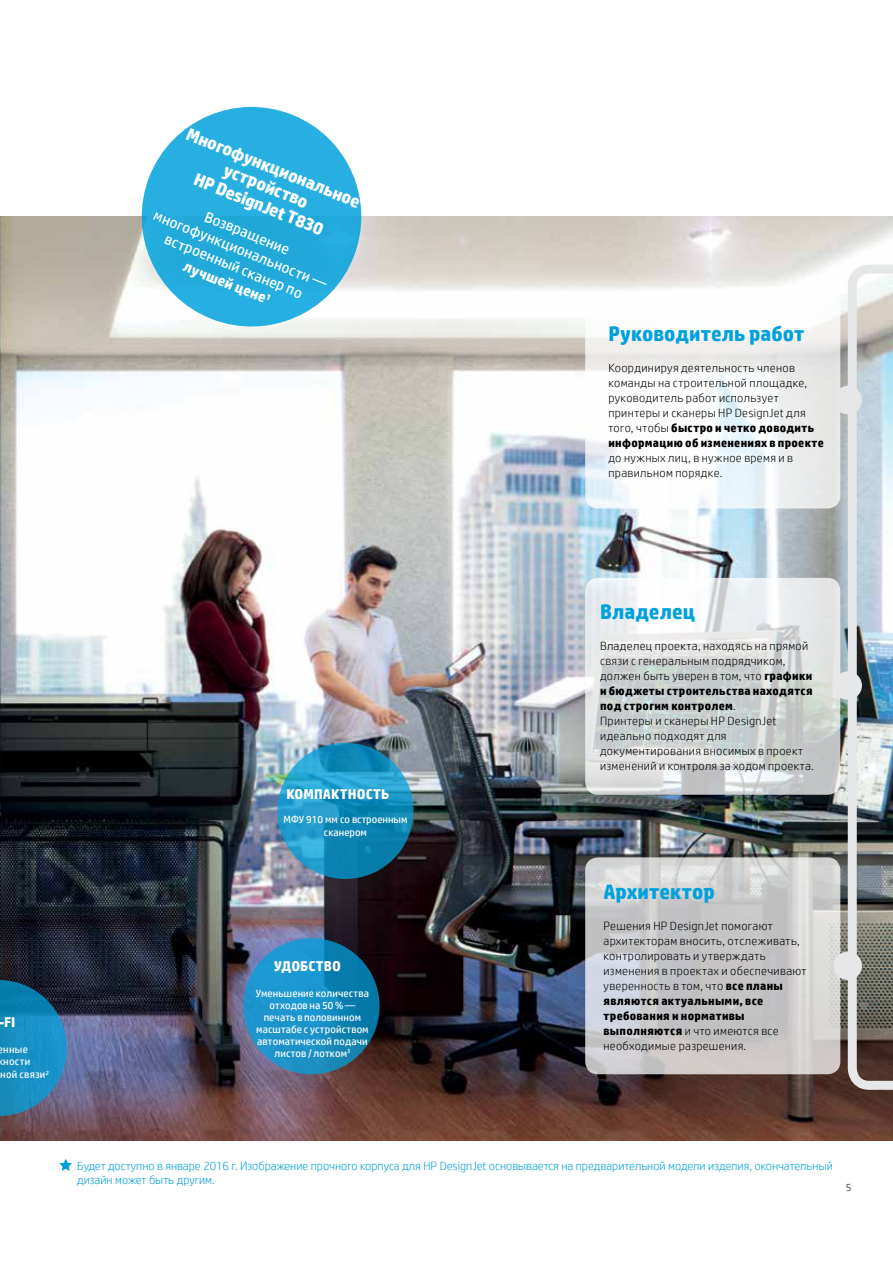
<style>
.page{position:relative;width:893px;height:1263px;background:#fff}
.page>*{position:absolute;margin:0;border:0;box-sizing:border-box;transform-origin:0 0}
.t1{font:700 21px "HP Simplified";letter-spacing:.005em;color:#00a1dd}
.t2{font:700 18px/19.5px "HP Simplified";color:#fff;text-align:center}
.t3{font:15px/18px "HP Simplified";color:#fff;text-align:center}
.t4{font:700 14.25px "HP Simplified";letter-spacing:.01em;color:#fff}
.t5{font:300 12px/15px "HP Simplified";letter-spacing:.025em;color:#000}
.t6{font:300 12px/14.4px "HP Simplified";color:#00a1dd}
.t7{font:10.5px/12px "HP Simplified";letter-spacing:.01em;color:#fff;text-align:center}
.t8{font:10.5px/12.6px "HP Simplified";letter-spacing:.03em;color:#fff}
.t9{font:300 10.5px "HP Simplified";color:#000}
.s1{font-weight:700}
</style>
<div class="page">
<img style="left:0;top:217px;width:893px;height:924px">
<img style="left:848px;top:265px;width:45px;height:825px">
<svg style="left:585px;top:292px;width:255px;height:216px"></svg>
<svg style="left:585px;top:578px;width:255px;height:217px"></svg>
<svg style="left:585px;top:857px;width:255px;height:217px"></svg>
<div style="left:834px;top:386px;width:28px;height:28px;background:#e6e7e8;border-radius:50%"></div>
<div style="left:834px;top:671px;width:28px;height:29px;background:#e6e7e8;border-radius:50%"></div>
<div style="left:834px;top:952px;width:28px;height:28px;background:#e6e7e8;border-radius:50%"></div>
<svg style="left:243px;top:938px;width:137px;height:136px"></svg>
<svg style="left:0;top:980px;width:67px;height:136px"></svg>
<svg style="left:127px;top:106px;width:249px;height:235px;fill:#27afe2"></svg>
<svg style="left:277px;top:743px;width:136px;height:136px"></svg>
<svg style="left:59px;top:1159px;width:13px;height:12px"></svg>
<h2 class="t2" style="left:191px;top:124px;width:187px;rotate:22deg">Многофункциональное устройство<br>HP DesignJet T830</h2>
<p class="t3" style="left:209px;top:207px;width:91px;rotate:22deg">Возвращение</p>
<p class="t3" style="left:158px;top:206px;width:187px;rotate:22deg">многофункциональности —</p>
<p class="t3" style="left:169px;top:230px;width:149px;rotate:22deg">встроенный сканер по <span class="s1">лучшей цене</span><sup>1</sup></p>
<h1 class="t1" style="left:608px;top:319px;width:198px">Руководитель работ</h1>
<p class="t5" style="left:608px;top:360px;width:217px">Координируя деятельность членов команды на строительной площадке, руководитель работ использует принтеры и сканеры HP DesignJet для того, чтобы <span class="s1">быстро и четко доводить информацию об изменениях в проекте</span></p>
<p class="t5" style="left:608px;top:450px;width:186px">до нужных лиц, в нужное время и в правильном порядке.</p>
<p class="t4" style="left:-2px;top:1013px;width:19px">-FI</p>
<p class="t8" style="left:-2px;top:1043px;width:53px">енные ности<br>ной связи<sup>2</sup></p>
<p class="t4" style="left:286px;top:784px;width:104px">КОМПАКТНОСТЬ</p>
<p class="t7" style="left:283px;top:813px;width:125px;line-height:12.6px">МФУ 910 мм со встроенным сканером</p>
<p class="t4" style="left:274px;top:957px;width:68px">УДОБСТВО</p>
<p class="t7" style="left:256px;top:987px;width:115px">Уменьшение количества отходов на 50 % — печать в половинном масштабе с устройством автоматической подачи листов / лотком<sup>3</sup></p>
<h1 class="t1" style="left:600px;top:598px;width:96px">Владелец</h1>
<p class="t5" style="left:600px;top:638px;width:215px">Владелец проекта, находясь на прямой связи с генеральным подрядчиком, должен быть уверен в том, что <span class="s1">графики и бюджеты строительства находятся под строгим контролем</span>.<br>Принтеры и сканеры HP DesignJet идеально подходят для документирования вносимых в проект изменений и контроля за ходом проекта.</p>
<h1 class="t1" style="left:603px;top:878px;width:113px">Архитектор</h1>
<p class="t5" style="left:603px;top:918px;width:204px">Решения HP DesignJet помогают архитекторам вносить, отслеживать, контролировать и утверждать изменения в проектах и обеспечивают уверенность в том, что <span class="s1">все планы являются актуальными, все требования и нормативы выполняются</span> и что имеются все необходимые разрешения.</p>
<p class="t6" style="left:77px;top:1158px;width:757px">Будет доступно в январе 2016 г. Изображение прочного корпуса для HP DesignJet основывается на предварительной модели изделия, окончательный дизайн может быть другим.</p>
<p class="t9" style="left:846px;top:1180px;width:7px">5</p>
</div>
